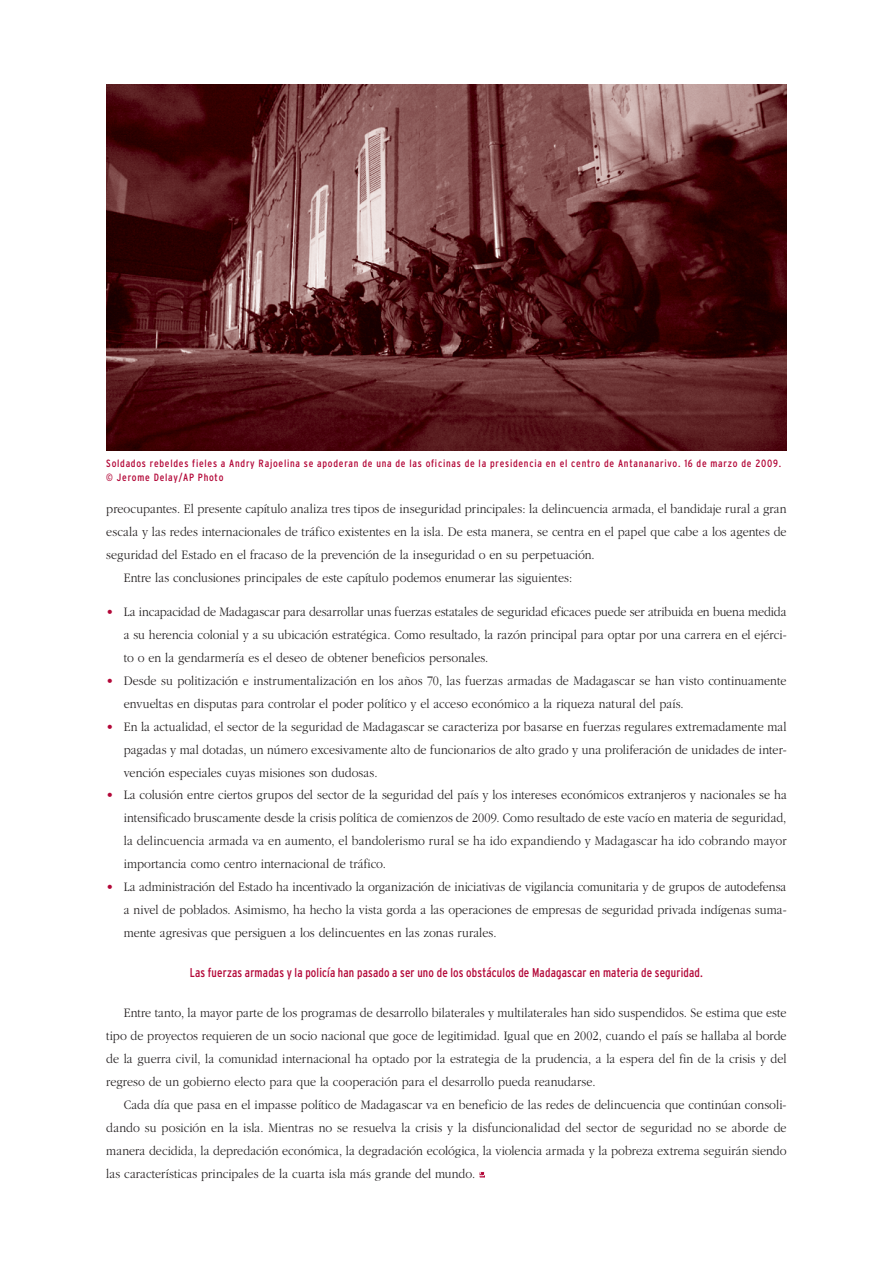
<style>
.page{position:relative;width:893px;height:1263px;background:#fff}
.page>*{position:absolute;margin:0;border:0;box-sizing:border-box;transform-origin:0 0}
.t1{font:300 13.5px/23px "Garamond";color:#231f20;text-align:justify;scale:.9 1}
.t2{font:condensed 12.75px "Interstate";letter-spacing:.015em;color:#b30738;scale:.95 1}
.t3{font:condensed 10.5px/13.5px "Interstate";letter-spacing:.07em;color:#b30738}
</style>
<div class="page">
<svg style="left:479px;top:1172px;width:6px;height:6px"></svg>
<img style="left:106px;top:85px;width:681px;height:365px">
<p class="t3" style="left:106px;top:457px;width:676px">Soldados rebeldes fieles a Andry Rajoelina se apoderan de una de las oficinas de la presidencia en el centro de Antananarivo. 16 de marzo de 2009. © Jerome Delay/AP Photo</p>
<p class="t1" style="left:106px;top:499px;width:757px">preocupantes. El presente capítulo analiza tres tipos de inseguridad principales: la delincuencia armada, el bandidaje rural a gran</p>
<p class="t1" style="left:106px;top:522px;width:757px">escala y las redes internacionales de tráfico existentes en la isla. De esta manera, se centra en el papel que cabe a los agentes de</p>
<p class="t1" style="left:106px;top:545px;width:544px">seguridad del Estado en el fracaso de la prevención de la inseguridad o en su perpetuación.</p>
<p class="t1" style="left:124px;top:568px;width:500px">Entre las conclusiones principales de este capítulo podemos enumerar las siguientes:</p>
<p class="t1" style="left:124px;top:601px;width:738px;text-align:left">La incapacidad de Madagascar para desarrollar unas fuerzas estatales de seguridad eficaces puede ser atribuida en buena medida a su herencia colonial y a su ubicación estratégica. Como resultado, la razón principal para optar por una carrera en el ejérci&shy;to o en la gendarmería es el deseo de obtener beneficios personales.<br>Desde su politización e instrumentalización en los años 70, las fuerzas armadas de Madagascar se han visto continuamente envueltas en disputas para controlar el poder político y el acceso económico a la riqueza natural del país.<br>En la actualidad, el sector de la seguridad de Madagascar se caracteriza por basarse en fuerzas regulares extremadamente mal pagadas y mal dotadas, un número excesivamente alto de funcionarios de alto grado y una proliferación de unidades de inter&shy;vención especiales cuyas misiones son dudosas.<br>La colusión entre ciertos grupos del sector de la seguridad del país y los intereses económicos extranjeros y nacionales se ha intensificado bruscamente desde la crisis política de comienzos de 2009. Como resultado de este vacío en materia de seguridad, la delincuencia armada va en aumento, el bandolerismo rural se ha ido expandiendo y Madagascar ha ido cobrando mayor importancia como centro internacional de tráfico.<br>La administración del Estado ha incentivado la organización de iniciativas de vigilancia comunitaria y de grupos de autodefensa a nivel de poblados. Asimismo, ha hecho la vista gorda a las operaciones de empresas de seguridad privada indígenas suma&shy;mente agresivas que persiguen a los delincuentes en las zonas rurales.</p>
<p class="t2" style="left:190px;top:967px;width:542px">Las fuerzas armadas y la policía han pasado a ser uno de los obstáculos de Madagascar en materia de seguridad.</p>
<p class="t1" style="left:106px;top:1002px;width:757px;text-indent:17px">Entre tanto, la mayor parte de los programas de desarrollo bilaterales y multilaterales han sido suspendidos. Se estima que este tipo de proyectos requieren de un socio nacional que goce de legitimidad. Igual que en 2002, cuando el país se hallaba al borde de la guerra civil, la comunidad internacional ha optado por la estrategia de la prudencia, a la espera del fin de la crisis y del regreso de un gobierno electo para que la cooperación para el desarrollo pueda reanudarse.</p>
<p class="t1" style="left:106px;top:1094px;width:757px;text-indent:17px">Cada día que pasa en el impasse político de Madagascar va en beneficio de las redes de delincuencia que continúan consoli&shy;dando su posición en la isla. Mientras no se resuelva la crisis y la disfuncionalidad del sector de seguridad no se aborde de manera decidida, la depredación económica, la degradación ecológica, la violencia armada y la pobreza extrema seguirán siendo las características principales de la cuarta isla más grande del mundo.</p>
</div>
